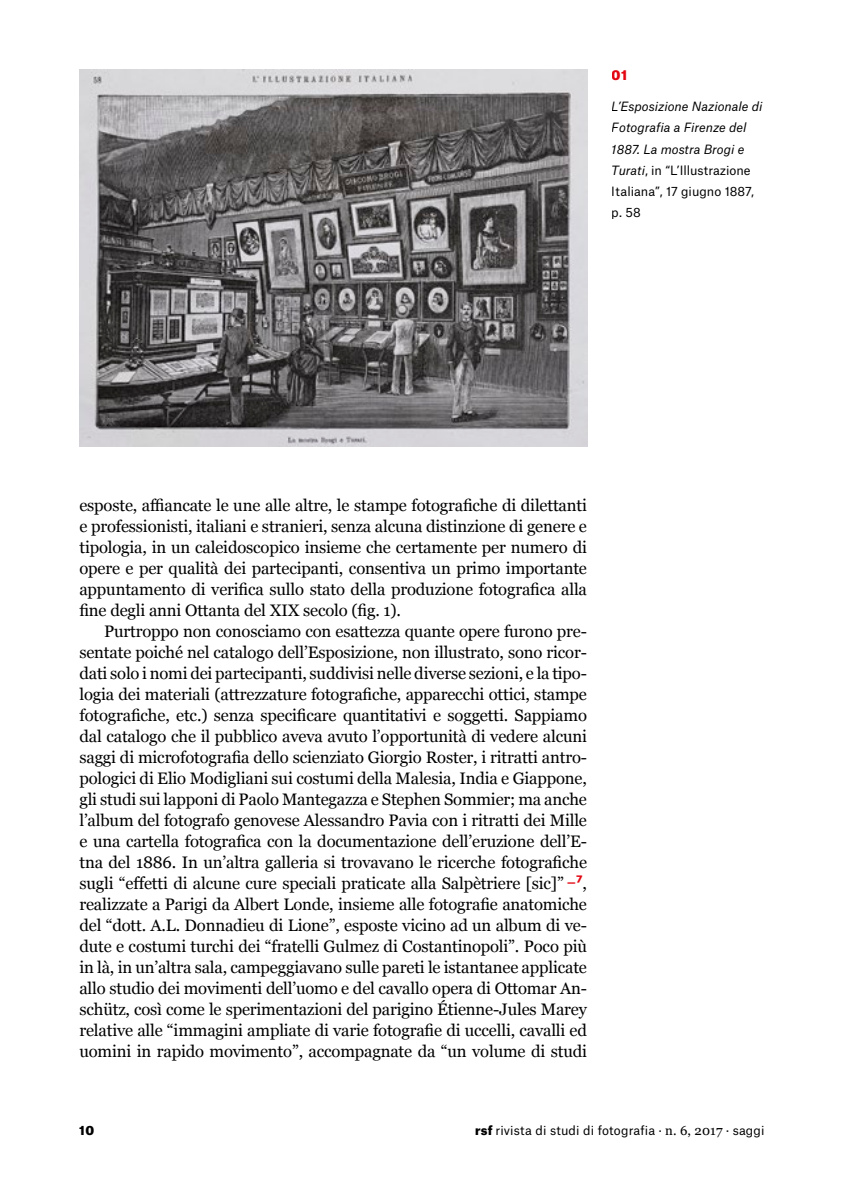
<style>
.page{position:relative;width:844px;height:1191px;background:#fff}
.page>*{position:absolute;margin:0;border:0;box-sizing:border-box;transform-origin:0 0}
.Testo_paragrafo_inde{font:16.62px/21px "Georgia";letter-spacing:-.01em;color:#000;text-align:justify}
.t1{font:900 13.12px "Atlas Grotesk";color:#e30612}
.t2{font:italic 12.25px/21px "Atlas Grotesk";color:#000}
.t3{font:12.25px "Atlas Grotesk";letter-spacing:.01em;color:#000}
.t4{font:900 12.25px "Atlas Grotesk";color:#000}
.s1{font-style:normal}
.s2{font-family:"Atlas Grotesk";color:#e30612}
.s3{font-family:"Atlas Grotesk";font-weight:700;color:#e30612}
.s4{font-weight:900}
.s5{font-family:"Georgia";font-size:13.12px}
</style>
<div class="page">
<img style="left:79px;top:69px;width:508px;height:377px">
<p class="t1" style="left:611px;top:64px;width:17px">01</p>
<p class="t2" style="left:611px;top:95px;width:152px">L’Esposizione Nazionale di<br>Fotografia a Firenze del<br>1887. La mostra Brogi e<br>Turati<span class="s1">, in “L’Illustrazione<br>Italiana”, 17 giugno 1887, p. 58</span></p>
<p class="Testo_paragrafo_inde" style="left:79px;top:494px;width:509px">esposte, affiancate le une alle altre, le stampe fotografiche di dilettanti e professionisti, italiani e stranieri, senza alcuna distinzione di genere e tipologia, in un caleidoscopico insieme che certamente per numero di opere e per qualità dei partecipanti, consentiva un primo importante appuntamento di verifica sullo stato della produzione fotografica alla fine degli anni Ottanta del XIX secolo (fig. 1).</p>
<p class="Testo_paragrafo_inde" style="left:79px;top:620px;width:509px;text-indent:25px">Purtroppo non conosciamo con esattezza quante opere furono pre&shy;sentate poiché nel catalogo dell’Esposizione, non illustrato, sono ricor&shy;dati solo i nomi dei partecipanti, suddivisi nelle diverse sezioni, e la tipo&shy;logia dei materiali (attrezzature fotografiche, apparecchi ottici, stampe fotografiche, etc.) senza specificare quantitativi e soggetti. Sappiamo dal catalogo che il pubblico aveva avuto l’opportunità di vedere alcuni saggi di microfotografia dello scienziato Giorgio Roster, i ritratti antro&shy;pologici di Elio Modigliani sui costumi della Malesia, India e Giappone, gli studi sui lapponi di Paolo Mantegazza e Stephen Sommier; ma anche l’album del fotografo genovese Alessandro Pavia con i ritratti dei Mille e una cartella fotografica con la documentazione dell’eruzione dell’E&shy;tna del 1886. In un’altra galleria si trovavano le ricerche fotografiche sugli “effetti di alcune cure speciali praticate alla Salpètriere [sic]” <span class="s2">−</span><span class="s3">7</span>, realizzate a Parigi da Albert Londe, insieme alle fotografie anatomiche del “dott. A.L. Donnadieu di Lione”, esposte vicino ad un album di ve&shy;dute e costumi turchi dei “fratelli Gulmez di Costantinopoli”. Poco più in là, in un’altra sala, campeggiavano sulle pareti le istantanee applicate allo studio dei movimenti dell’uomo e del cavallo opera di Ottomar An&shy;schütz, così come le sperimentazioni del parigino Étienne-Jules Marey relative alle “immagini ampliate di varie fotografie di uccelli, cavalli ed uomini in rapido movimento”, accompagnate da “un volume di studi</p>
<p class="t4" style="left:79px;top:1120px;width:16px">10</p>
<p class="t3" style="left:475px;top:1120px;width:291px"><span class="s4">rsf</span> rivista di studi di fotografia · <span class="s5">n. 6, 2017</span> · saggi</p>
</div>
